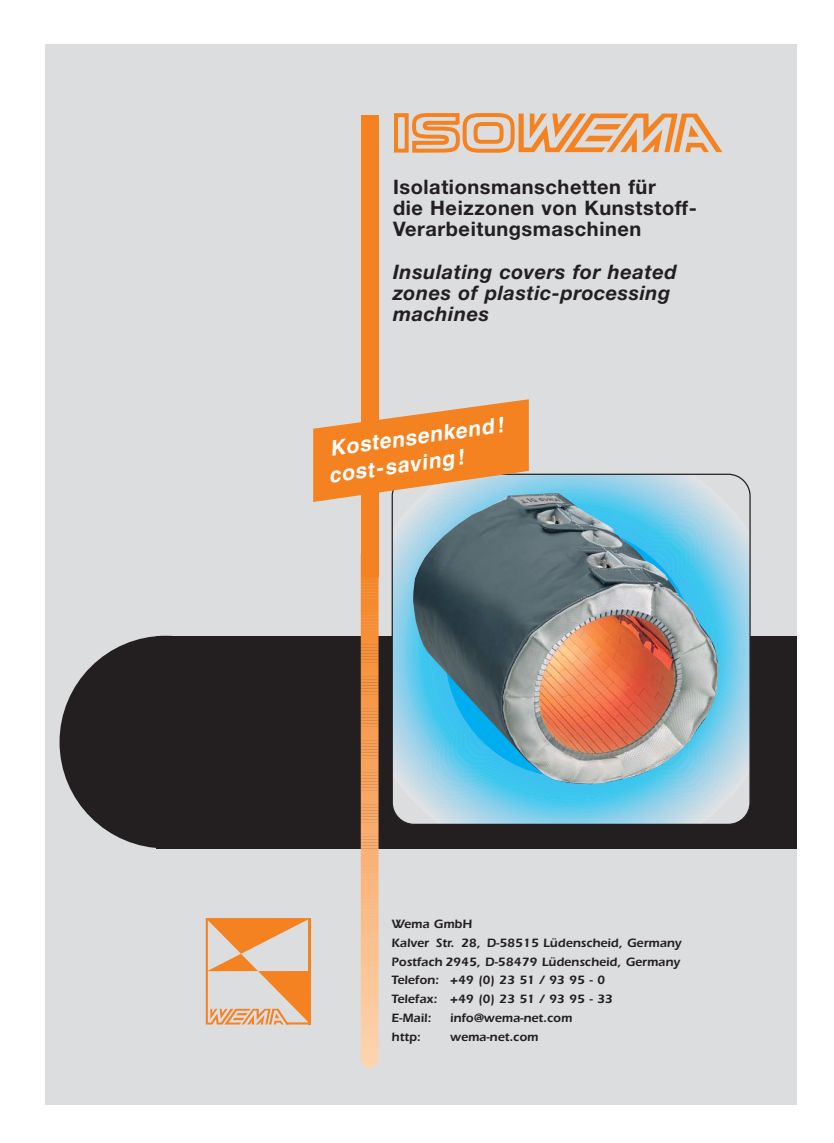
<style>
.page{position:relative;width:834px;height:1143px;background:#fff}
.page>*{position:absolute;margin:0;border:0;box-sizing:border-box;transform-origin:0 0}
.t1{font:italic 700 21.25px/26.2px "Helvetica";color:#fff}
.t2{font:700 20px/21.2px "Helvetica Neue";letter-spacing:.03em;color:#231f20}
.t3{font:italic 700 20px/21.2px "Helvetica Neue";letter-spacing:.03em;color:#231f20}
.t4{font:600 12.5px/18.8px "Itc Eras";color:#231f20}
</style>
<div class="page">
<div style="left:45px;top:44px;width:751px;height:1060px;background:#dcdddf"></div>
<div style="left:60px;top:635px;width:212px;height:213px;background:#231f20;border-radius:50%"></div>
<div style="left:156px;top:636px;width:640px;height:212px;background:#231f20"></div>
<svg style="left:392px;top:473px;width:358px;height:352px;background:#98cce0"></svg>
<svg style="left:361px;top:576px;width:17px;height:492px;background:#f6ab6b"></svg>
<div style="left:361px;top:115px;width:17px;height:461px;background:#f58220"></div>
<svg style="left:394px;top:113px;width:328px;height:40px"></svg>
<svg style="left:313px;top:399px;width:216px;height:103px"></svg>
<svg style="left:206px;top:918px;width:103px;height:106px"></svg>
<hr style="left:286px;top:1022px;width:25px;height:2px;background:#f58220">
<hr style="left:309px;top:918px;width:2px;height:106px;background:#f58220">
<img style="left:413px;top:493px;width:305px;height:291px">
<h2 class="t2" style="left:393px;top:178px;width:305px">Isolationsmanschetten für<br>die Heizzonen von Kunststoff-<br>Verarbeitungsmaschinen</h2>
<h2 class="t3" style="left:393px;top:263px;width:285px">Insulating covers for heated zones of plastic-processing machines</h2>
<h1 class="t1" style="left:324px;top:438px;width:181px;rotate:-8deg">Kostensenkend! cost-saving!</h1>
<p class="t4" style="left:392px;top:916px;width:291px">Wema GmbH<br>Kalver Str. 28, D-58515 Lüdenscheid, Germany<br>Postfach 2945, D-58479 Lüdenscheid, Germany<br>Telefon: +49 (0) 23 51 / 93 95 - 0<br>Telefax: +49 (0) 23 51 / 93 95 - 33<br>E-Mail:</p>
<p class="t4" style="left:450px;top:1009px;width:124px">info@wema-net.com</p>
<p class="t4" style="left:392px;top:1028px;width:31px">http:</p>
<p class="t4" style="left:450px;top:1028px;width:90px">wema-net.com</p>
</div>
